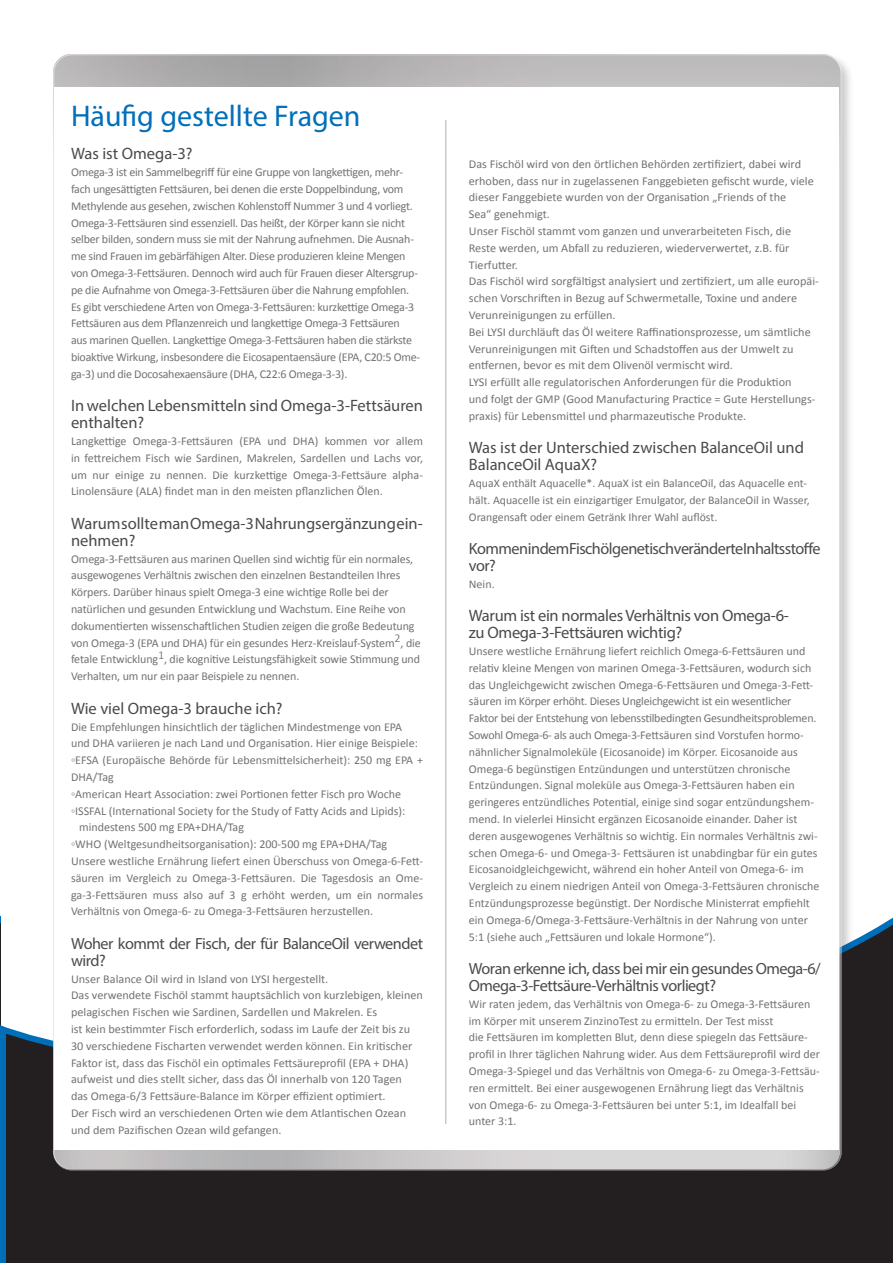
<style>
.page{position:relative;width:893px;height:1263px;background:#fff}
.page>*{position:absolute;margin:0;border:0;box-sizing:border-box;transform-origin:0 0}
.t1{font:30px "Myriad Pro";color:#006fba}
.t2{font:16.5px/16.8px "Myriad Pro";color:#494a4b}
.t3{font:16.5px "Myriad Pro";letter-spacing:-.02em;color:#494a4b}
.t4{font:16.2px/16.8px "Myriad Pro";letter-spacing:-.03em;color:#494a4b}
.t5{font:12px/16.8px "Calibri";color:#717275}
.t6{font:12px/16.8px "Calibri";letter-spacing:-.02em;color:#717275}
.t7{font:11.85px/16.8px "Calibri";color:#717275}
.s1{font-size:16.5px}
</style>
<div class="page">
<svg style="left:0;top:915px;width:893px;height:348px;background:#312f32"></svg>
<div style="left:51px;top:52px;width:803px;height:1132px;background:#231f20;opacity:.29"></div>
<div style="left:52px;top:53px;width:789px;height:1118px;background:#231f20;opacity:.37"></div>
<div style="left:55px;top:87px;width:784px;height:1062px;background:#fff"></div>
<hr style="left:445px;top:120px;width:1px;height:1004px;background:#c8c9cb">
<p class="t1" style="left:71px;top:97px;width:291px">Häufig gestellte Fragen</p>
<p class="t2" style="left:71px;top:145px;width:123px">Was ist Omega-3?</p>
<p class="t6" style="left:71px;top:163px;width:351px">Omega-3 ist ein Sammelbegriff für eine Gruppe von langkettigen, mehr&shy;fach ungesättigten Fettsäuren, bei denen die erste Doppelbindung, vom Methylende aus gesehen, zwischen Kohlenstoff Nummer 3 und 4 vorliegt.<br>Omega-3-Fettsäuren sind essenziell. Das heißt, der Körper kann sie nicht selber bilden, sondern muss sie mit der Nahrung aufnehmen. Die Ausnah&shy;me sind Frauen im gebärfähigen Alter. Diese produzieren kleine Mengen von Omega-3-Fettsäuren. Dennoch wird auch für Frauen dieser Altersgrup&shy;pe die Aufnahme von Omega-3-Fettsäuren über die Nahrung empfohlen.<br>Es gibt verschiedene Arten von Omega-3-Fettsäuren: kurzkettige Omega-3<br>Fettsäuren aus dem Pflanzenreich und langkettige Omega-3 Fettsäuren<br>aus marinen Quellen. Langkettige Omega-3-Fettsäuren haben die stärkste bioaktive Wirkung, insbesondere die Eicosapentaensäure (EPA, C20:5 Ome&shy;ga-3) und die Docosahexaensäure (DHA, C22:6 Omega-3-3).</p>
<p class="t2" style="left:71px;top:397px;width:353px">In welchen Lebensmitteln sind Omega-3-Fettsäuren enthalten?</p>
<p class="t5" style="left:71px;top:432px;width:353px">Langkettige Omega-3-Fettsäuren (EPA und DHA) kommen vor allem in fettreichem Fisch wie Sardinen, Makrelen, Sardellen und Lachs vor,</p>
<p class="t5" style="left:71px;top:466px;width:353px">um nur einige zu nennen. Die kurzkettige Omega-3-Fettsäure alpha-</p>
<p class="t5" style="left:71px;top:483px;width:313px">Linolensäure (ALA) findet man in den meisten pflanzlichen Ölen.</p>
<p class="t2" style="left:71px;top:515px;width:353px">Warum sollte man Omega-3 Nahrungsergänzung ein&shy;nehmen?</p>
<p class="t5" style="left:71px;top:550px;width:351px">Omega-3-Fettsäuren aus marinen Quellen sind wichtig für ein normales, ausgewogenes Verhältnis zwischen den einzelnen Bestandteilen Ihres Körpers. Darüber hinaus spielt Omega-3 eine wichtige Rolle bei der natürlichen und gesunden Entwicklung und Wachstum. Eine Reihe von dokumentierten wissenschaftlichen Studien zeigen die große Bedeutung von Omega-3 (EPA und DHA) für ein gesundes Herz-Kreislauf-System<sup>2</sup>, die fetale Entwicklung<sup>1</sup>, die kognitive Leistungsfähigkeit sowie Stimmung und Verhalten, um nur ein paar Beispiele zu nennen.</p>
<p class="t2" style="left:71px;top:699px;width:213px">Wie viel Omega-3 brauche ich?</p>
<p class="t5" style="left:71px;top:718px;width:348px">Die Empfehlungen hinsichtlich der täglichen Mindestmenge von EPA und DHA variieren je nach Land und Organisation. Hier einige Beispiele:</p>
<p class="t5" style="left:71px;top:751px;width:353px">◦EFSA (Europäische Behörde für Lebensmittelsicherheit): 250 mg EPA +<br>DHA/Tag</p>
<p class="t5" style="left:71px;top:785px;width:332px">◦American Heart Association: zwei Portionen fetter Fisch pro Woche</p>
<p class="t5" style="left:71px;top:802px;width:336px">◦ISSFAL (International Society for the Study of Fatty Acids and Lipids):</p>
<p class="t5" style="left:79px;top:819px;width:166px">mindestens 500 mg EPA+DHA/Tag</p>
<p class="t5" style="left:71px;top:835px;width:318px">◦WHO (Weltgesundheitsorganisation): 200-500 mg EPA+DHA/Tag</p>
<p class="t5" style="left:71px;top:852px;width:353px;text-align:justify">Unsere westliche Ernährung liefert einen Überschuss von Omega-6-Fett&shy;säuren im Vergleich zu Omega-3-Fettsäuren. Die Tagesdosis an Ome&shy;ga-3-Fettsäuren muss also auf 3 g erhöht werden, um ein normales</p>
<p class="t5" style="left:71px;top:903px;width:304px">Verhältnis von Omega-6- zu Omega-3-Fettsäuren herzustellen.</p>
<p class="t4" style="left:71px;top:935px;width:353px">Woher kommt der Fisch, der für BalanceOil verwendet wird<span class="s1">?</span></p>
<p class="t5" style="left:71px;top:970px;width:259px">Unser Balance Oil wird in Island von LYSI hergestellt.</p>
<p class="t5" style="left:71px;top:987px;width:353px">Das verwendete Fischöl stammt hauptsächlich von kurzlebigen, kleinen</p>
<p class="t5" style="left:71px;top:1003px;width:308px">pelagischen Fischen wie Sardinen, Sardellen und Makrelen. Es</p>
<p class="t5" style="left:71px;top:1020px;width:341px">ist kein bestimmter Fisch erforderlich, sodass im Laufe der Zeit bis zu</p>
<p class="t5" style="left:71px;top:1037px;width:343px">30 verschiedene Fischarten verwendet werden können. Ein kritischer</p>
<p class="t5" style="left:71px;top:1054px;width:339px">Faktor ist, dass das Fischöl ein optimales Fettsäureprofil (EPA + DHA)</p>
<p class="t5" style="left:71px;top:1071px;width:332px">aufweist und dies stellt sicher, dass das Öl innerhalb von 120 Tagen</p>
<p class="t5" style="left:71px;top:1087px;width:316px">das Omega-6/3 Fettsäure-Balance im Körper effizient optimiert.</p>
<p class="t5" style="left:71px;top:1104px;width:337px">Der Fisch wird an verschiedenen Orten wie dem Atlantischen Ozean</p>
<p class="t5" style="left:71px;top:1121px;width:212px">und dem Pazifischen Ozean wild gefangen.</p>
<p class="t5" style="left:469px;top:155px;width:334px">Das Fischöl wird von den örtlichen Behörden zertifiziert, dabei wird</p>
<p class="t5" style="left:469px;top:172px;width:346px">erhoben, dass nur in zugelassenen Fanggebieten gefischt wurde, viele</p>
<p class="t5" style="left:469px;top:189px;width:319px">dieser Fanggebiete wurden von der Organisation „Friends of the</p>
<p class="t5" style="left:469px;top:205px;width:83px">Sea“ genehmigt.</p>
<p class="t5" style="left:469px;top:222px;width:324px">Unser Fischöl stammt vom ganzen und unverarbeiteten Fisch, die</p>
<p class="t5" style="left:469px;top:239px;width:322px">Reste werden, um Abfall zu reduzieren, wiederverwertet, z.B. für</p>
<p class="t5" style="left:469px;top:256px;width:51px">Tierfutter.</p>
<p class="t5" style="left:469px;top:273px;width:352px">Das Fischöl wird sorgfältigst analysiert und zertifiziert, um alle europäi&shy;schen Vorschriften in Bezug auf Schwermetalle, Toxine und andere</p>
<p class="t5" style="left:469px;top:306px;width:148px">Verunreinigungen zu erfüllen.</p>
<p class="t5" style="left:469px;top:323px;width:343px">Bei LYSI durchläuft das Öl weitere Raffinationsprozesse, um sämtliche</p>
<p class="t5" style="left:469px;top:340px;width:326px">Verunreinigungen mit Giften und Schadstoffen aus der Umwelt zu</p>
<p class="t5" style="left:469px;top:357px;width:266px">entfernen, bevor es mit dem Olivenöl vermischt wird.</p>
<p class="t5" style="left:469px;top:373px;width:324px">LYSI erfüllt alle regulatorischen Anforderungen für die Produktion</p>
<p class="t5" style="left:469px;top:390px;width:348px">und folgt der GMP (Good Manufacturing Practice = Gute Herstellungs&shy;praxis) für Lebensmittel und pharmazeutische Produkte.</p>
<p class="t2" style="left:469px;top:439px;width:337px">Was ist der Unterschied zwischen BalanceOil und<br>BalanceOil AquaX?</p>
<p class="t7" style="left:469px;top:474px;width:342px">AquaX enthält Aquacelle*. AquaX ist ein BalanceOil, das Aquacelle ent&shy;hält. Aquacelle ist ein einzigartiger Emulgator, der BalanceOil in Wasser,<br>Orangensaft oder einem Getränk Ihrer Wahl auflöst.</p>
<p class="t4" style="left:469px;top:540px;width:353px">Kommen in dem Fischöl genetisch veränderte Inhaltsstoffe vor<span class="s1">?</span></p>
<p class="t7" style="left:469px;top:575px;width:27px">Nein.</p>
<p class="t3" style="left:469px;top:606px;width:321px">Warum ist ein normales Verhältnis von Omega-6-</p>
<p class="t3" style="left:469px;top:622px;width:215px">zu Omega-3-Fettsäuren wichtig?</p>
<p class="t5" style="left:469px;top:642px;width:352px">Unsere westliche Ernährung liefert reichlich Omega-6-Fettsäuren und relativ kleine Mengen von marinen Omega-3-Fettsäuren, wodurch sich das Ungleichgewicht zwischen Omega-6-Fettsäuren und Omega-3-Fett&shy;säuren im Körper erhöht. Dieses Ungleichgewicht ist ein wesentlicher Faktor bei der Entstehung von lebensstilbedingten Gesundheitsproblemen.<br>Sowohl Omega-6- als auch Omega-3-Fettsäuren sind Vorstufen hormo&shy;nähnlicher Signalmoleküle (Eicosanoide) im Körper. Eicosanoide aus Omega-6 begünstigen Entzündungen und unterstützen chronische Entzündungen. Signal moleküle aus Omega-3-Fettsäuren haben ein geringeres entzündliches Potential, einige sind sogar entzündungshem&shy;mend. In vielerlei Hinsicht ergänzen Eicosanoide einander. Daher ist deren ausgewogenes Verhältnis so wichtig. Ein normales Verhältnis zwi&shy;schen Omega-6- und Omega-3- Fettsäuren ist unabdingbar für ein gutes Eicosanoidgleichgewicht, während ein hoher Anteil von Omega-6- im Vergleich zu einem niedrigen Anteil von Omega-3-Fettsäuren chronische Entzündungsprozesse begünstigt. Der Nordische Ministerrat empfiehlt ein Omega-6/Omega-3-Fettsäure-Verhältnis in der Nahrung von unter 5:1 (siehe auch „Fettsäuren und lokale Hormone“).</p>
<p class="t4" style="left:469px;top:960px;width:353px">Woran erkenne ich, dass bei mir ein gesundes Omega-6/<br>Omega-3-Fettsäure-Verhältnis vorliegt<span class="s1">?</span></p>
<p class="t5" style="left:469px;top:995px;width:343px">Wir raten jedem, das Verhältnis von Omega-6- zu Omega-3-Fettsäuren im Körper mit unserem ZinzinoTest zu ermitteln. Der Test misst</p>
<p class="t5" style="left:469px;top:1029px;width:352px">die Fettsäuren im kompletten Blut, denn diese spiegeln das Fettsäure&shy;profil in Ihrer täglichen Nahrung wider. Aus dem Fettsäureprofil wird der Omega-3-Spiegel und das Verhältnis von Omega-6- zu Omega-3-Fettsäu&shy;ren ermittelt. Bei einer ausgewogenen Ernährung liegt das Verhältnis von Omega-6- zu Omega-3-Fettsäuren bei unter 5:1, im Idealfall bei unter 3:1.</p>
</div>
